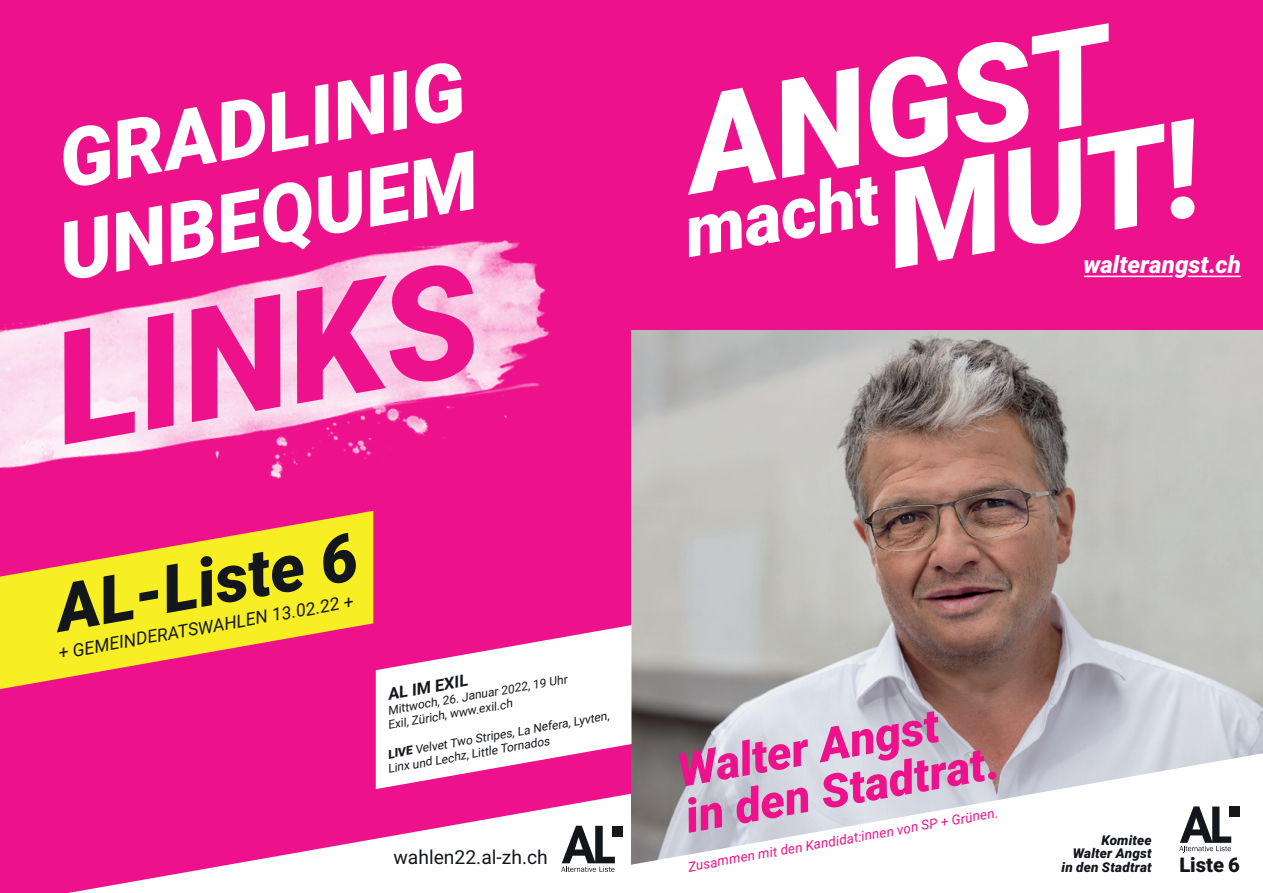
<style>
.page{position:relative;width:1263px;height:893px;background:#fff}
.page>*{position:absolute;margin:0;border:0;box-sizing:border-box;transform-origin:0 0}
.t1{font:italic 900 155.85px "Roboto";color:#ed118c}
.t2{font:italic 900 135px "Roboto";color:#fff}
.t3{font:italic 900 80.85px/90.8px "Roboto";color:#fff}
.t4{font:italic 900 72px "Roboto";color:#fff}
.t5{font:italic 900 66px "Roboto";color:#13161b}
.t6{font:italic 900 46.5px/46.5px "Roboto";color:#ed118c}
.t7{font:italic 900 24px "Roboto";color:#fff}
.t8{font:900 20.25px "Roboto";letter-spacing:-.005em;color:#13161b}
.t9{font:19.35px "Roboto";color:#13161b}
.t10{font:italic 17.85px "Roboto";color:#13161b}
.t11{font:italic 700 16.5px "Roboto";color:#13161b}
.t12{font:italic 13.5px "Roboto";color:#ed118c}
.t13{font:italic 900 13.5px/13.5px "Roboto";letter-spacing:.01em;color:#13161b;text-align:right}
.t14{font:italic 12px/14.4px "Roboto";color:#13161b}
.s1{font-weight:900}
.s2{font-size:135px}
</style>
<div class="page">
<div style="left:0;top:0;width:648px;height:893px;background:#ed118c"></div>
<svg style="left:68px;top:793px;width:563px;height:100px"></svg>
<div style="left:613px;top:826px;width:10px;height:11px;background:#13161b"></div>
<svg style="left:561px;top:826px;width:54px;height:46px;background:#9a9b9e"></svg>
<img style="left:0;top:232px;width:550px;height:309px">
<div style="left:646px;top:0;width:617px;height:893px;background:#ed118c"></div>
<img style="left:631px;top:330px;width:632px;height:423px">
<svg style="left:631px;top:753px;width:632px;height:140px;background:#e5e5e9"></svg>
<svg style="left:0;top:511px;width:373px;height:178px;fill:#f7ee23"></svg>
<svg style="left:376px;top:625px;width:255px;height:164px"></svg>
<hr style="left:1084px;top:276px;width:88px;height:1px;background:#fff">
<hr style="left:1188px;top:276px;width:53px;height:1px;background:#fff">
<div style="left:1229px;top:806px;width:10px;height:11px;background:#13161b"></div>
<svg style="left:1179px;top:806px;width:52px;height:45px;background:#9c9d9f"></svg>
<h3 class="t3" style="left:36px;top:120px;width:429px;rotate:-10deg">GRADLINIG<br>UNBEQUEM</h3>
<h1 class="t1" style="left:39px;top:302px;width:430px;rotate:-10deg">LINKS</h1>
<h3 class="t5" style="left:50px;top:571px;width:307px;rotate:-10deg">AL-Liste 6</h3>
<h3 class="t10" style="left:57px;top:643px;width:301px;rotate:-10deg">+ GEMEINDERATSWAHLEN 13.02.22 +</h3>
<h3 class="t11" style="left:386px;top:685px;width:83px;rotate:-10deg">AL IM EXIL</h3>
<p class="t14" style="left:384px;top:704px;width:186px;rotate:-10deg">Mittwoch, 26. Januar 2022, 19 Uhr<br>Exil, Zürich, www.exil.ch</p>
<p class="t14" style="left:384px;top:748px;width:229px;rotate:-10deg"><span class="s1">LIVE</span> Velvet Two Stripes, La Nefera, Lyvten,<br>Linx und Lechz, Little Tornados</p>
<h3 class="t9" style="left:393px;top:846px;width:156px">wahlen22.al-zh.ch</h3>
<h2 class="t2" style="left:674px;top:70px;width:431px;rotate:-10deg">ANGST</h2>
<h3 class="t4" style="left:678px;top:191px;width:519px;rotate:-10deg">macht<span class="s2">MUT!</span></h3>
<h3 class="t7" style="left:1084px;top:251px;width:159px">walterangst.ch</h3>
<h3 class="t6" style="left:674px;top:748px;width:319px;rotate:-10deg">Walter Angst<br>in den Stadtrat.</h3>
<p class="t12" style="left:687px;top:859px;width:316px;rotate:-10deg">Zusammen mit den Kandidat:innen von SP + Grünen.</p>
<p class="t13" style="left:1061px;top:833px;width:92px">Komitee<br>Walter Angst in den Stadtrat</p>
<h3 class="t8" style="left:1179px;top:853px;width:62px">Liste 6</h3>
</div>
